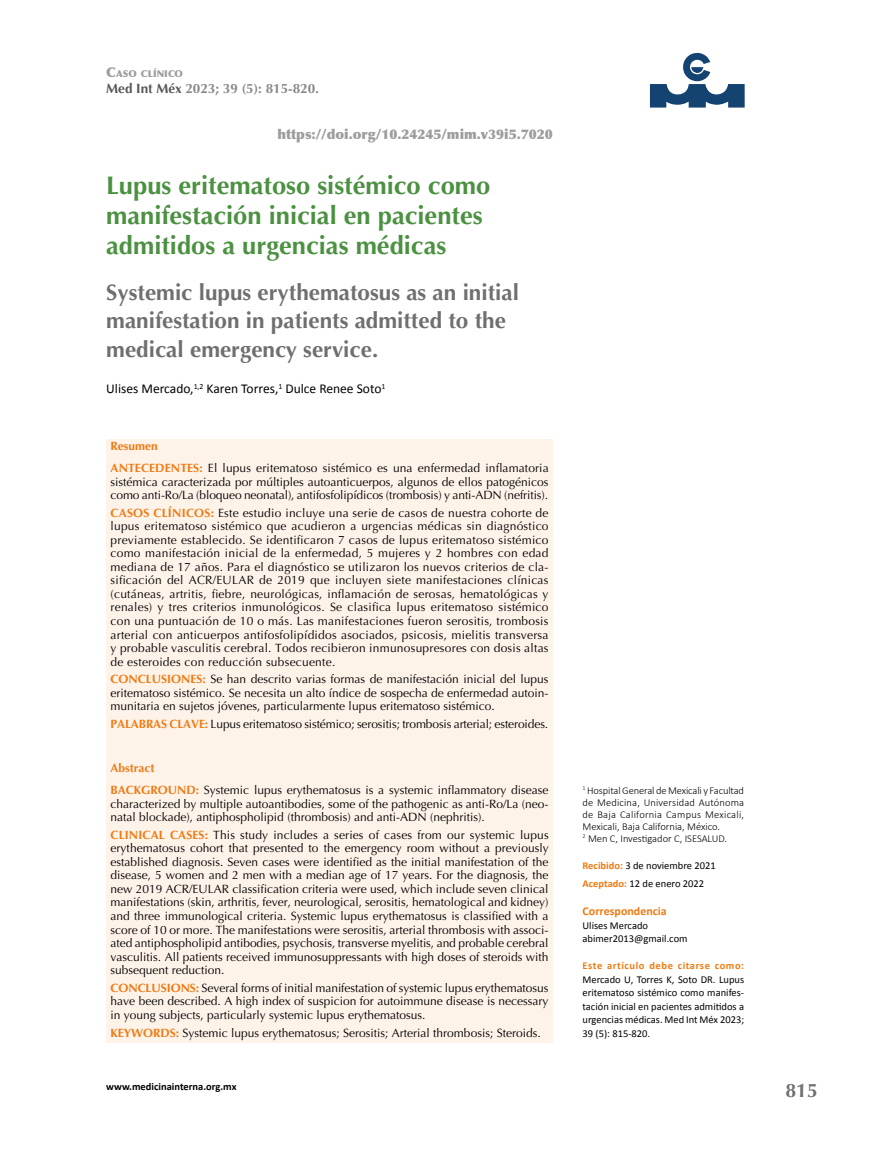
<style>
.page{position:relative;width:893px;height:1149px;background:#fff}
.page>*{position:absolute;margin:0;border:0;box-sizing:border-box;transform-origin:0 0}
.t1{font:700 25.5px/30px "Optima";color:#4b9141}
.t2{font:700 22.5px/28.5px "Optima";color:#706f6f}
.t3{font:700 19.5px "Optima";color:#706f6f}
.t4{font:13.5px "Calibri";color:#000}
.t5{font:900 13.5px "Optima";color:#9d9d9c}
.t6{font:700 13.5px "Optima";color:#878787}
.t7{font:12px/13.5px "Optima";color:#000}
.t8{font:700 12px "Calibri";color:#ef7a13}
.t9{font:10.5px/13.5px "Calibri";color:#000}
.t10{font:300 10.5px/12px "Calibri";color:#000}
.t11{font:700 10.5px "Calibri";letter-spacing:.055em;color:#ef7a13}
.t12{font:700 10.5px "Calibri";color:#000}
.t13{font:900 9.45px "Optima";color:#9d9d9c}
.s1{font-size:13.5px}
.s2{color:#575756}
.s3{font-weight:700;color:#ef7a13}
</style>
<div class="page">
<svg style="left:650px;top:53px;width:95px;height:54px"></svg>
<div style="left:106px;top:439px;width:447px;height:603px;background:#fef3e9"></div>
<p class="t13" style="left:106px;top:68px;width:78px"><span class="s1">C</span>ASO CLÍNICO</p>
<p class="t6" style="left:106px;top:80px;width:214px"><span class="s2">Med Int Méx</span> 2023; 39 (5): 815-820.</p>
<p class="t5" style="left:277px;top:126px;width:277px">https://doi.org/10.24245/mim.v39i5.7020</p>
<h1 class="t1" style="left:106px;top:170px;width:386px">Lupus eritematoso sistémico como manifestación inicial en pacientes admitidos a urgencias médicas</h1>
<h2 class="t2" style="left:106px;top:278px;width:414px">Systemic lupus erythematosus as an initial manifestation in patients admitted to the medical emergency service.</h2>
<p class="t4" style="left:106px;top:380px;width:281px">Ulises Mercado,<sup>1,2</sup> Karen Torres,<sup>1</sup> Dulce Renee Soto<sup>1</sup></p>
<p class="t7" style="left:111px;top:435px;width:440px;line-height:22px"><span class="s3">Resumen<br>ANTECEDENTES:</span> El lupus eritematoso sistémico es una enfermedad inflamatoria</p>
<p class="t7" style="left:111px;top:475px;width:439px">sistémica caracterizada por múltiples autoanticuerpos, algunos de ellos patogénicos como anti-Ro/La (bloqueo neonatal), antifosfolipídicos (trombosis) y anti-ADN (nefritis).</p>
<p class="t7" style="left:111px;top:506px;width:439px;text-align:justify"><span class="s3">CASOS CLÍNICOS:</span> Este estudio incluye una serie de casos de nuestra cohorte de lupus eritematoso sistémico que acudieron a urgencias médicas sin diagnóstico previamente establecido. Se identificaron 7 casos de lupus eritematoso sistémico como manifestación inicial de la enfermedad, 5 mujeres y 2 hombres con edad mediana de 17 años. Para el diagnóstico se utilizaron los nuevos criterios de cla&shy;sificación del ACR/EULAR de 2019 que incluyen siete manifestaciones clínicas (cutáneas, artritis, fiebre, neurológicas, inflamación de serosas, hematológicas y renales) y tres criterios inmunológicos. Se clasifica lupus eritematoso sistémico con una puntuación de 10 o más. Las manifestaciones fueron serositis, trombosis arterial con anticuerpos antifosfolipídidos asociados, psicosis, mielitis transversa y probable vasculitis cerebral. Todos recibieron inmunosupresores con dosis altas de esteroides con reducción subsecuente.</p>
<p class="t7" style="left:111px;top:672px;width:439px;text-align:justify"><span class="s3">CONCLUSIONES:</span> Se han descrito varias formas de manifestación inicial del lupus eritematoso sistémico. Se necesita un alto índice de sospecha de enfermedad autoin&shy;munitaria en sujetos jóvenes, particularmente lupus eritematoso sistémico.</p>
<p class="t7" style="left:111px;top:717px;width:439px"><span class="s3">PALABRAS CLAVE:</span> Lupus eritematoso sistémico; serositis; trombosis arterial; esteroides.</p>
<p class="t7" style="left:111px;top:757px;width:439px;line-height:22px"><span class="s3">Abstract<br>BACKGROUND:</span> Systemic lupus erythematosus is a systemic inflammatory disease</p>
<p class="t7" style="left:111px;top:796px;width:439px">characterized by multiple autoantibodies, some of the pathogenic as anti-Ro/La (neo&shy;natal blockade), antiphospholipid (thrombosis) and anti-ADN (nephritis).</p>
<p class="t7" style="left:111px;top:828px;width:440px;text-align:justify"><span class="s3">CLINICAL CASES:</span> This study includes a series of cases from our systemic lupus erythematosus cohort that presented to the emergency room without a previously established diagnosis. Seven cases were identified as the initial manifestation of the disease, 5 women and 2 men with a median age of 17 years. For the diagnosis, the new 2019 ACR/EULAR classification criteria were used, which include seven clinical manifestations (skin, arthritis, fever, neurological, serositis, hematological and kidney) and three immunological criteria. Systemic lupus erythematosus is classified with a score of 10 or more. The manifestations were serositis, arterial thrombosis with associ&shy;ated antiphospholipid antibodies, psychosis, transverse myelitis, and probable cerebral vasculitis. All patients received immunosuppressants with high doses of steroids with subsequent reduction.</p>
<p class="t7" style="left:111px;top:980px;width:439px;text-align:justify"><span class="s3">CONCLUSIONS:</span> Several forms of initial manifestation of systemic lupus erythematosus have been described. A high index of suspicion for autoimmune disease is necessary in young subjects, particularly systemic lupus erythematosus.</p>
<p class="t7" style="left:111px;top:1025px;width:432px"><span class="s3">KEYWORDS:</span> Systemic lupus erythematosus; Serositis; Arterial thrombosis; Steroids.</p>
<p class="t12" style="left:106px;top:1079px;width:132px">www.medicinainterna.org.mx</p>
<p class="t10" style="left:583px;top:783px;width:163px"><sup>1</sup> Hospital General de Mexicali y Facultad de Medicina, Universidad Autónoma de Baja California Campus Mexicali, Mexicali, Baja California, México.<br><sup>2</sup> Men C, Investigador C, ISESALUD.</p>
<p class="t9" style="left:583px;top:855px;width:135px;line-height:18px"><span class="s3">Recibido:</span> 3 de noviembre 2021<br><span class="s3">Aceptado:</span> 12 de enero 2022</p>
<p class="t8" style="left:583px;top:903px;width:86px">Correspondencia</p>
<p class="t9" style="left:583px;top:917px;width:107px">Ulises Mercado abimer2013@gmail.com</p>
<p class="t11" style="left:583px;top:958px;width:163px">Este artículo debe citarse como:</p>
<p class="t9" style="left:583px;top:971px;width:163px;text-align:justify">Mercado U, Torres K, Soto DR. Lupus eritematoso sistémico como manifes&shy;tación inicial en pacientes admitidos a urgencias médicas. Med Int Méx 2023; 39 (5): 815-820.</p>
<h3 class="t3" style="left:785px;top:1079px;width:34px">815</h3>
</div>
